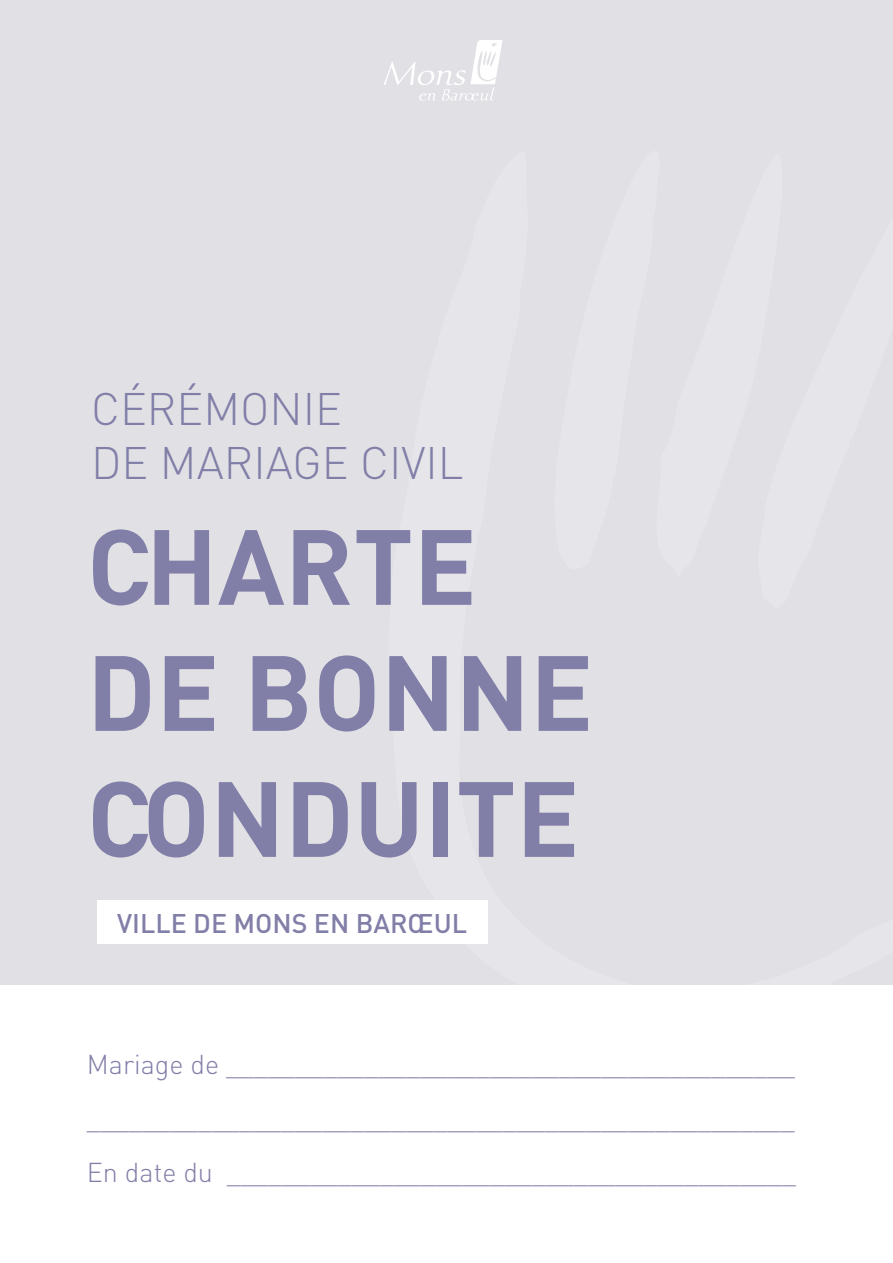
<style>
.page{position:relative;width:893px;height:1263px;background:#fff}
.page>*{position:absolute;margin:0;border:0;box-sizing:border-box;transform-origin:0 0}
.t1{font:700 105px/126px "DIN";color:#817ea8}
.t2{font:300 45px "DIN";color:#817ea8}
.t3{font:300 27px/54px "DIN";color:#817ea8}
.t4{font:500 26.7px "DIN";color:#817ea8}
</style>
<div class="page">
<div style="left:0;top:0;width:893px;height:984px;background:#e1e1e5"></div>
<div style="left:97px;top:900px;width:390px;height:43px;background:#fff"></div>
<svg style="left:384px;top:40px;width:118px;height:61px"></svg>
<p class="t2" style="left:91px;top:378px;width:253px">CÉRÉMONIE</p>
<p class="t2" style="left:91px;top:432px;width:374px">DE MARIAGE CIVIL</p>
<p class="t1" style="left:87px;top:500px;width:392px">CHARTE</p>
<p class="t1" style="left:87px;top:626px;width:508px">DE BONNE<br>CONDUITE</p>
<p class="t4" style="left:117px;top:905px;width:351px">VILLE DE MONS EN BARŒUL</p>
<p class="t3" style="left:87px;top:1036px;width:710px">Mariage de _________________________________________ ___________________________________________________</p>
<p class="t3" style="left:87px;top:1144px;width:710px">En date du _________________________________________</p>
</div>
